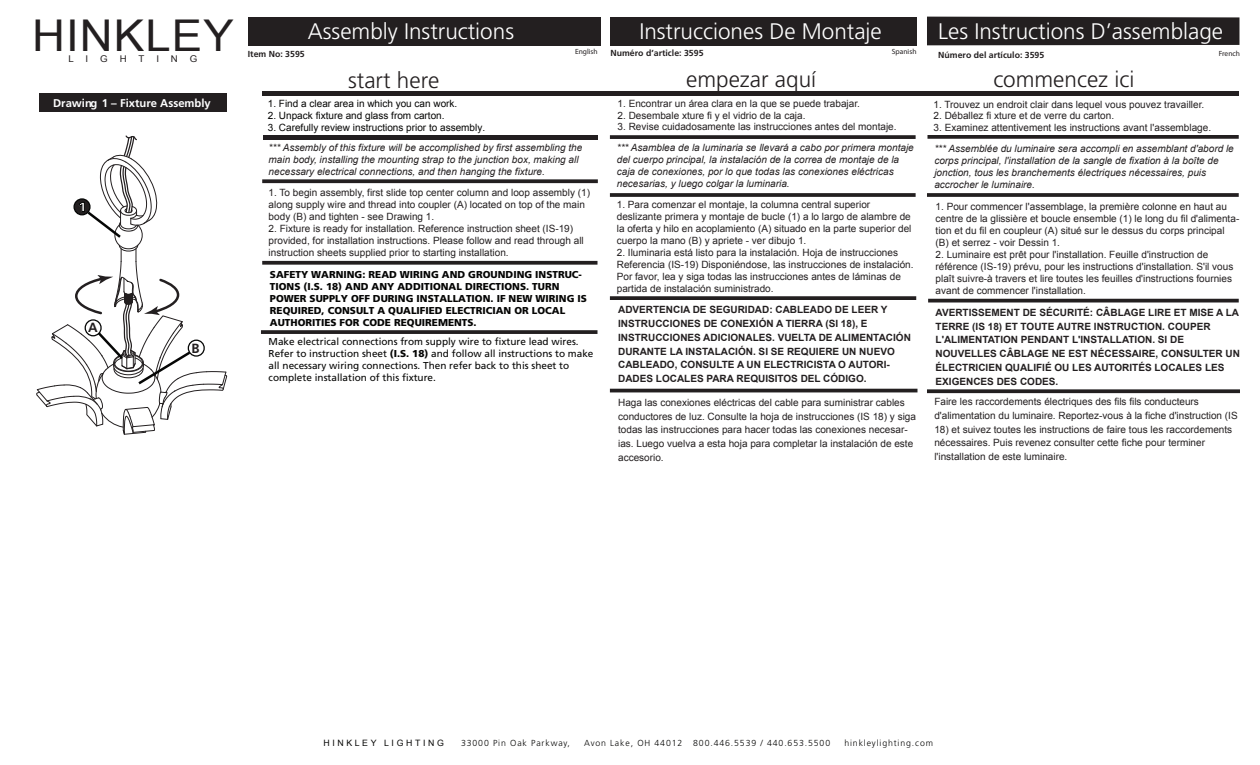
<style>
.page{position:relative;width:1260px;height:765px;background:#fff}
.page>*{position:absolute;margin:0;border:0;box-sizing:border-box;transform-origin:0 0}
.t1{font:43.88px "Arial";letter-spacing:.025em;color:#231f20;scale:1.04 1}
.t2{font:300 22.5px "Frutiger LT Std";color:#fff}
.t3{font:300 22.5px "Frutiger LT Std";color:#231f20}
.t4{font:700 13.38px "Frutiger LT Std";color:#231f20}
.t5{font:900 13.38px "Frutiger LT Std";color:#fff}
.t6{font:700 11.25px "Frutiger LT Std";color:#fff}
.t7{font:10px/12px "Arial";color:#231f20}
.t8{font:italic 10px/12px "Arial";color:#231f20}
.t9{font:700 10px/13.8px "Arial";color:#231f20}
.t10{font:900 10px/12px "Frutiger LT Std";color:#050504}
.t11{font:10px/12px "Frutiger LT Std";color:#050504}
.t12{font:10px "Arial";color:#050504}
.t13{font:9.25px "Arial";color:#231f20;scale:1.04 1}
.t14{font:300 8.75px "Frutiger LT Std";letter-spacing:.1em;color:#080807}
.t15{font:700 8.75px "Frutiger LT Std";color:#231f20}
.t16{font:8.75px "Arial";letter-spacing:.3em;color:#080807}
.t17{font:7.5px "Myriad Pro";color:#231f20}
.s1{font-weight:900}
</style>
<div class="page">
<div style="left:927px;top:17px;width:312px;height:28px;background:#231f20"></div>
<hr style="left:263px;top:135px;width:334px;height:4px;background:#221e20">
<div style="left:248px;top:17px;width:352px;height:29px;background:#231f20"></div>
<div style="left:611px;top:17px;width:306px;height:29px;background:#231f20"></div>
<div style="left:262px;top:91px;width:977px;height:5px;background:#231f20"></div>
<div style="left:39px;top:94px;width:188px;height:18px;background:#231f20"></div>
<svg style="left:262px;top:179px;width:336px;height:4px"></svg>
<svg style="left:610px;top:193px;width:306px;height:4px"></svg>
<svg style="left:927px;top:193px;width:312px;height:4px"></svg>
<svg style="left:610px;top:135px;width:306px;height:4px"></svg>
<svg style="left:928px;top:135px;width:311px;height:4px"></svg>
<svg style="left:262px;top:261px;width:336px;height:4px"></svg>
<svg style="left:610px;top:296px;width:306px;height:4px"></svg>
<hr style="left:928px;top:299px;width:311px;height:3px;background:#231f20">
<svg style="left:261px;top:330px;width:337px;height:4px"></svg>
<hr style="left:610px;top:389px;width:307px;height:3px;background:#231f20">
<svg style="left:927px;top:389px;width:313px;height:4px"></svg>
<svg style="left:36px;top:135px;width:191px;height:300px"></svg>
<h1 class="t1" style="left:32px;top:7px;width:195px">HINKLEY</h1>
<p class="t13" style="left:68px;top:53px;width:7px">L</p>
<p class="t13" style="left:86px;top:53px;width:4px">I</p>
<p class="t13" style="left:100px;top:53px;width:9px">G</p>
<p class="t13" style="left:120px;top:53px;width:8px">H</p>
<p class="t13" style="left:139px;top:53px;width:7px">T</p>
<p class="t13" style="left:156px;top:53px;width:4px">I</p>
<p class="t13" style="left:171px;top:53px;width:8px">N</p>
<p class="t13" style="left:190px;top:53px;width:9px">G</p>
<p class="t6" style="left:53px;top:96px;width:159px">Drawing 1 – Fixture Assembly</p>
<h3 class="t5" style="left:78px;top:199px;width:10px">1</h3>
<h3 class="t4" style="left:88px;top:320px;width:11px">A</h3>
<h3 class="t4" style="left:191px;top:340px;width:10px">B</h3>
<h2 class="t2" style="left:308px;top:18px;width:208px">Assembly Instructions</h2>
<p class="t15" style="left:248px;top:48px;width:58px">Item No: 3595</p>
<h2 class="t2" style="left:639px;top:18px;width:244px">Instrucciones De Montaje</h2>
<h2 class="t2" style="left:938px;top:18px;width:286px">Les Instructions D’assemblage</h2>
<p class="t17" style="left:575px;top:47px;width:24px">English</p>
<p class="t17" style="left:892px;top:47px;width:26px">Spanish</p>
<p class="t17" style="left:1219px;top:49px;width:23px">French</p>
<p class="t15" style="left:611px;top:48px;width:95px">Numéro d’article: 3595</p>
<p class="t15" style="left:938px;top:50px;width:108px">Número del artículo: 3595</p>
<h2 class="t3" style="left:348px;top:68px;width:93px">start here</h2>
<h2 class="t3" style="left:686px;top:66px;width:132px">empezar aquí</h2>
<h2 class="t3" style="left:993px;top:66px;width:143px">commencez ici</h2>
<p class="t12" style="left:268px;top:97px;width:191px">1. Find a clear area in which you can work.</p>
<p class="t12" style="left:268px;top:109px;width:178px">2. Unpack fixture and glass from carton.</p>
<p class="t12" style="left:268px;top:121px;width:219px">3. Carefully review instructions prior to assembly.</p>
<p class="t7" style="left:618px;top:98px;width:244px">1. Encontrar un área clara en la que se puede trabajar.</p>
<p class="t7" style="left:618px;top:109px;width:189px">2. Desembale xture fi y el vidrio de la caja.</p>
<p class="t7" style="left:618px;top:120px;width:281px">3. Revise cuidadosamente las instrucciones antes del montaje.</p>
<p class="t7" style="left:934px;top:99px;width:272px">1. Trouvez un endroit clair dans lequel vous pouvez travailler.</p>
<p class="t7" style="left:934px;top:110px;width:182px">2. Déballez fi xture et de verre du carton.</p>
<p class="t7" style="left:934px;top:121px;width:279px">3. Examinez attentivement les instructions avant l'assemblage.</p>
<p class="t8" style="left:269px;top:142px;width:315px">*** Assembly of this fixture will be accomplished by first assembling the main body, installing the mounting strap to the junction box, making all necessary electrical connections, and then hanging the fixture.</p>
<p class="t8" style="left:617px;top:142px;width:298px">*** Asamblea de la luminaria se llevará a cabo por primera montaje del cuerpo principal, la instalación de la correa de montaje de la caja de conexiones, por lo que todas las conexiones eléctricas necesarias, y luego colgar la luminaria.</p>
<p class="t8" style="left:934px;top:142px;width:301px">*** Assemblée du luminaire sera accompli en assemblant d'abord le corps principal, l'installation de la sangle de fixation à la boîte de jonction, tous les branchements électriques nécessaires, puis accrocher le luminaire.</p>
<p class="t7" style="left:269px;top:187px;width:323px">1. To begin assembly, first slide top center column and loop assembly (1) along supply wire and thread into coupler (A) located on top of the main body (B) and tighten - see Drawing 1.</p>
<p class="t7" style="left:269px;top:223px;width:317px">2. Fixture is ready for installation. Reference instruction sheet (IS-19) provided, for installation instructions. Please follow and read through all instruction sheets supplied prior to starting installation.</p>
<p class="t7" style="left:617px;top:199px;width:296px">1. Para comenzar el montaje, la columna central superior deslizante primera y montaje de bucle (1) a lo largo de alambre de la oferta y hilo en acoplamiento (A) situado en la parte superior del cuerpo la mano (B) y apriete - ver dibujo 1.</p>
<p class="t7" style="left:617px;top:247px;width:298px">2. Iluminaria está listo para la instalación. Hoja de instrucciones Referencia (IS-19) Disponiéndose, las instrucciones de instalación.<br>Por favor, lea y siga todas las instrucciones antes de láminas de partida de instalación suministrado.</p>
<p class="t7" style="left:936px;top:200px;width:305px">1. Pour commencer l'assemblage, la première colonne en haut au centre de la glissière et boucle ensemble (1) le long du fil d'alimenta&shy;tion et du fil en coupleur (A) situé sur le dessus du corps principal (B) et serrez - voir Dessin 1.</p>
<p class="t7" style="left:936px;top:248px;width:299px">2. Luminaire est prêt pour l'installation. Feuille d'instruction de référence (IS-19) prévu, pour les instructions d'installation. S'il vous plaît suivre-à travers et lire toutes les feuilles d'instructions fournies avant de commencer l'installation.</p>
<p class="t10" style="left:270px;top:268px;width:319px">SAFETY WARNING: READ WIRING AND GROUNDING INSTRUC-TIONS (I.S. 18) AND ANY ADDITIONAL DIRECTIONS. TURN POWER SUPPLY OFF DURING INSTALLATION. IF NEW WIRING IS REQUIRED, CONSULT A QUALIFIED ELECTRICIAN OR LOCAL AUTHORITIES FOR CODE REQUIREMENTS.</p>
<p class="t11" style="left:269px;top:336px;width:326px">Make electrical connections from supply wire to fixture lead wires.<br>Refer to instruction sheet <span class="s1">(I.S. 18)</span> and follow all instructions to make all necessary wiring connections. Then refer back to this sheet to complete installation of this fixture.</p>
<p class="t9" style="left:618px;top:303px;width:294px">ADVERTENCIA DE SEGURIDAD: CABLEADO DE LEER Y INSTRUCCIONES DE CONEXIÓN A TIERRA (SI 18), E INSTRUCCIONES ADICIONALES. VUELTA DE ALIMENTACIÓN DURANTE LA INSTALACIÓN. SI SE REQUIERE UN NUEVO CABLEADO, CONSULTE A UN ELECTRICISTA O AUTORI-DADES LOCALES PARA REQUISITOS DEL CÓDIGO.</p>
<p class="t9" style="left:936px;top:306px;width:306px">AVERTISSEMENT DE SÉCURITÉ: CÂBLAGE LIRE ET MISE A LA TERRE (IS 18) ET TOUTE AUTRE INSTRUCTION. COUPER L'ALIMENTATION PENDANT L'INSTALLATION. SI DE NOUVELLES CÂBLAGE NE EST NÉCESSAIRE, CONSULTER UN ÉLECTRICIEN QUALIFIÉ OU LES AUTORITÉS LOCALES LES EXIGENCES DES CODES.</p>
<p class="t7" style="left:618px;top:396px;width:299px;line-height:13.8px">Haga las conexiones eléctricas del cable para suministrar cables conductores de luz. Consulte la hoja de instrucciones (IS 18) y siga todas las instrucciones para hacer todas las conexiones necesar&shy;ias. Luego vuelva a esta hoja para completar la instalación de este accesorio.</p>
<p class="t7" style="left:934px;top:395px;width:305px;line-height:13.8px">Faire les raccordements électriques des fils fils conducteurs d'alimentation du luminaire. Reportez-vous à la fiche d'instruction (IS</p>
<p class="t7" style="left:934px;top:422px;width:299px;line-height:13.8px">18) et suivez toutes les instructions de faire tous les raccordements nécessaires. Puis revenez consulter cette fiche pour terminer l'installation de este luminaire.</p>
<p class="t16" style="left:323px;top:737px;width:122px">HINKLEY LIGHTING</p>
<p class="t14" style="left:461px;top:738px;width:110px">33000 Pin Oak Parkway,</p>
<p class="t14" style="left:584px;top:738px;width:248px">Avon Lake, OH 44012 800.446.5539 / 440.653.5500</p>
<p class="t14" style="left:844px;top:738px;width:90px">hinkleylighting.com</p>
</div>
